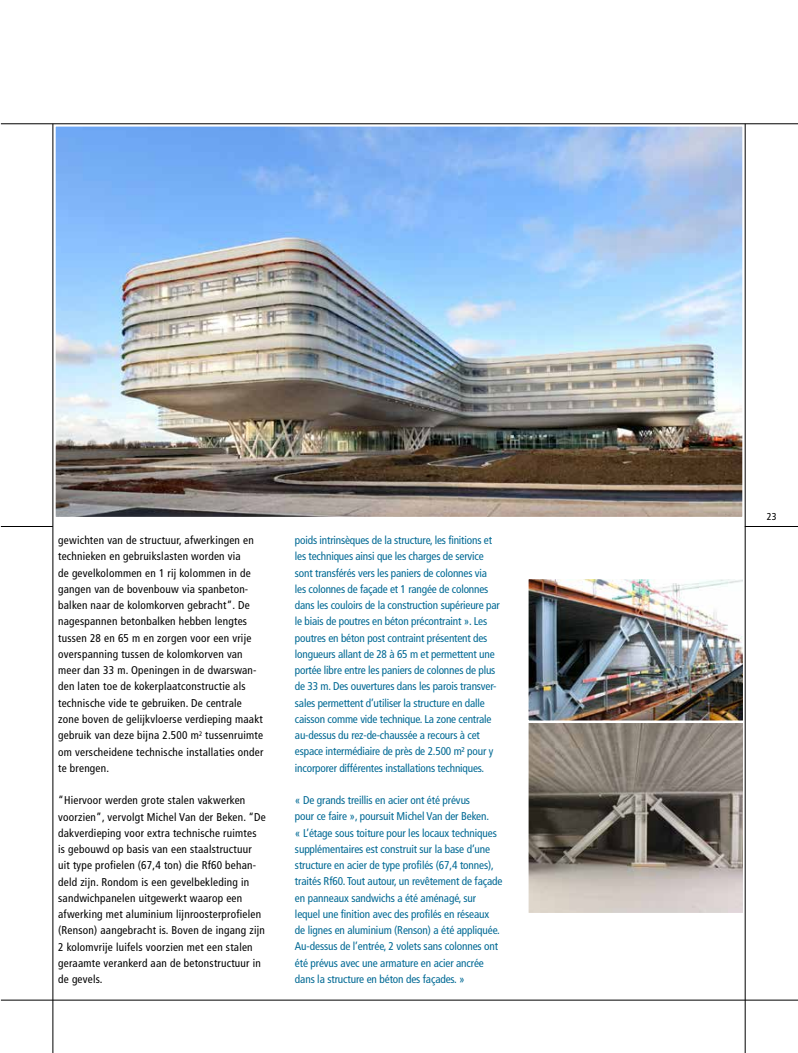
<style>
.page{position:relative;width:798px;height:1053px;background:#fff}
.page>*{position:absolute;margin:0;border:0;box-sizing:border-box;transform-origin:0 0}
.t1{font:condensed 11.25px/16.2px "Frutiger LT Pro";letter-spacing:-.015em;color:#006994}
.t2{font:condensed 11.25px/16.2px "Frutiger LT Pro";letter-spacing:.02em;color:#000}
.t3{font:condensed 10px "Frutiger LT Pro";color:#000}
</style>
<div class="page">
<img style="left:56px;top:127px;width:685px;height:389px">
<div style="left:53px;top:124px;width:691px;height:395px;border:2px solid #fff"></div>
<img style="left:529px;top:579px;width:213px;height:333px">
<div style="left:526px;top:719px;width:219px;height:196px;border:2px solid #fff"></div>
<div style="left:526px;top:576px;width:219px;height:147px;border:2px solid #fff"></div>
<hr style="left:744px;top:526px;width:53px;height:1px;background:#000">
<hr style="left:1px;top:526px;width:52px;height:1px;background:#000">
<hr style="left:1px;top:123px;width:796px;height:1px;background:#000">
<hr style="left:1px;top:999px;width:796px;height:1px;background:#000">
<hr style="left:744px;top:124px;width:1px;height:928px;background:#000">
<hr style="left:53px;top:124px;width:1px;height:928px;background:#000">
<p class="t2" style="left:58px;top:532px;width:207px">gewichten van de structuur, afwerkingen en technieken en gebruikslasten worden via<br>de gevelkolommen en 1 rij kolommen in de gangen van de bovenbouw via spanbeton&shy;balken naar de kolomkorven gebracht”. De nagespannen betonbalken hebben lengtes tussen 28 en 65 m en zorgen voor een vrije overspanning tussen de kolomkorven van meer dan 33 m. Openingen in de dwarswan&shy;den laten toe de kokerplaatconstructie als technische vide te gebruiken. De centrale zone boven de gelijkvloerse verdieping maakt gebruik van deze bijna 2.500 m<sup>2</sup> tussenruimte om verscheidene technische installaties onder te brengen.</p>
<p class="t2" style="left:58px;top:792px;width:209px">“Hiervoor werden grote stalen vakwerken voorzien”, vervolgt Michel Van der Beken. “De dakverdieping voor extra technische ruimtes is gebouwd op basis van een staalstructuur uit type profielen (67,4 ton) die Rf60 behan&shy;deld zijn. Rondom is een gevelbekleding in sandwichpanelen uitgewerkt waarop een afwerking met aluminium lijnroosterprofielen (Renson) aangebracht is. Boven de ingang zijn 2 kolomvrije luifels voorzien met een stalen geraamte verankerd aan de betonstructuur in de gevels.</p>
<p class="t1" style="left:295px;top:532px;width:206px">poids intrinsèques de la structure, les finitions et les techniques ainsi que les charges de service sont transférés vers les paniers de colonnes via les colonnes de façade et 1 rangée de colonnes dans les couloirs de la construction supérieure par le biais de poutres en béton précontraint ». Les poutres en béton post contraint présentent des longueurs allant de 28 à 65 m et permettent une portée libre entre les paniers de colonnes de plus de 33 m. Des ouvertures dans les parois transver&shy;sales permettent d’utiliser la structure en dalle caisson comme vide technique. La zone centrale au-dessus du rez-de-chaussée a recours à cet espace intermédiaire de près de 2.500 m² pour y incorporer différentes installations techniques.</p>
<p class="t1" style="left:295px;top:792px;width:209px">« De grands treillis en acier ont été prévus<br>pour ce faire », poursuit Michel Van der Beken.<br>« L’étage sous toiture pour les locaux techniques supplémentaires est construit sur la base d’une structure en acier de type profilés (67,4 tonnes), traités Rf60. Tout autour, un revêtement de façade en panneaux sandwichs a été aménagé, sur lequel une finition avec des profilés en réseaux de lignes en aluminium (Renson) a été appliquée.<br>Au-dessus de l’entrée, 2 volets sans colonnes ont été prévus avec une armature en acier ancrée dans la structure en béton des façades. »</p>
<p class="t3" style="left:766px;top:510px;width:11px">23</p>
</div>
